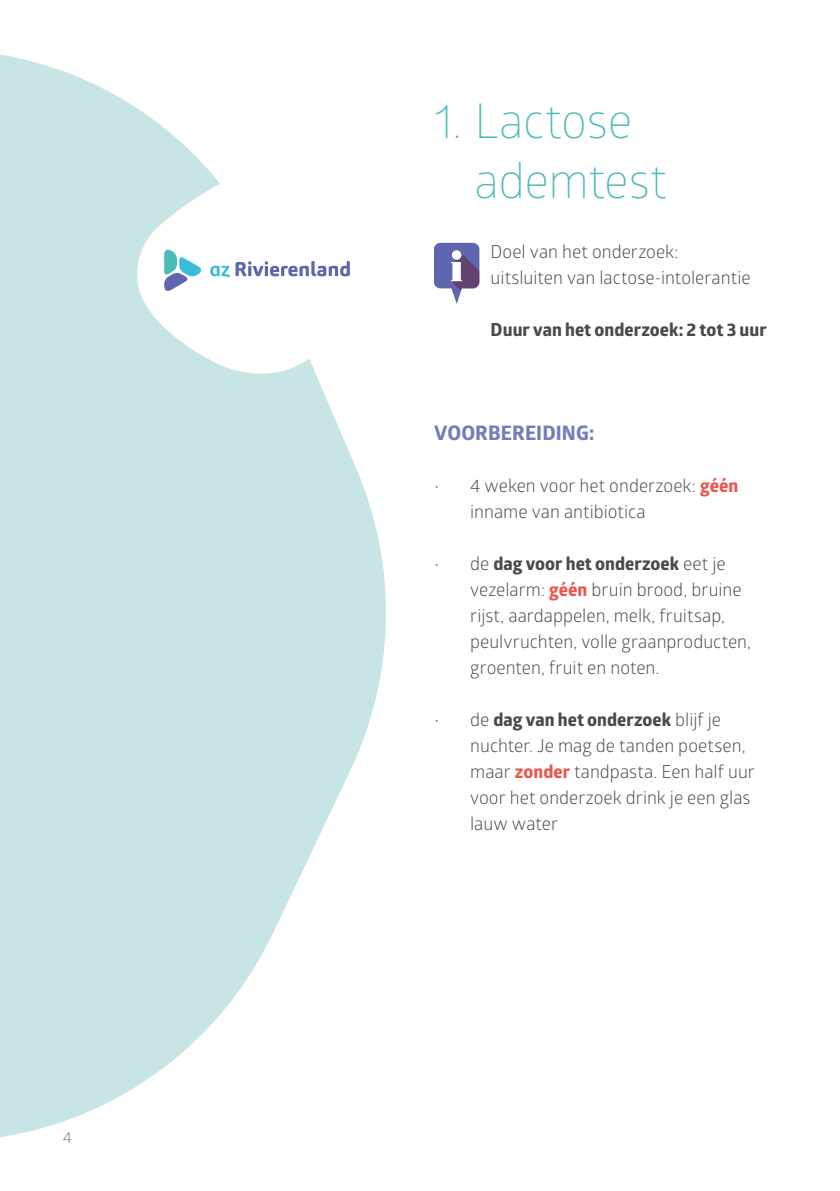
<style>
.page{position:relative;width:840px;height:1191px;background:#fff}
.page>*{position:absolute;margin:0;border:0;box-sizing:border-box;transform-origin:0 0}
.t1{font:300 48px/60px "Glober";letter-spacing:-.01em;color:#4cbbb8}
.t2{font:700 20px "Globerx";letter-spacing:.01em;color:#767bba}
.t3{font:18px/26px "Glober";color:#4a4a49}
.t4{font:700 18px "Globerx";letter-spacing:.005em;color:#4a4a49}
.t5{font:16px "Glober";color:#7c7b7b}
.s1{font-family:"Globerx";font-weight:700;color:#eb5850}
.s2{font-family:"Glober";font-weight:400}
</style>
<div class="page">
<svg style="left:434px;top:243px;width:45px;height:61px"></svg>
<svg style="left:451px;top:250px;width:10px;height:10px"></svg>
<svg style="left:0;top:54px;width:386px;height:1083px;fill:#c7e5e4"></svg>
<svg style="left:131px;top:145px;width:255px;height:236px"></svg>
<svg style="left:164px;top:250px;width:37px;height:41px"></svg>
<svg style="left:210px;top:261px;width:139px;height:16px"></svg>
<p class="t5" style="left:63px;top:1125px;width:11px">4</p>
<h1 class="t1" style="left:474px;top:89px;width:194px;text-indent:-40px">1. Lactose ademtest</h1>
<p class="t3" style="left:490px;top:238px;width:261px">Doel van het onderzoek: uitsluiten van lactose-intolerantie</p>
<p class="t4" style="left:490px;top:317px;width:277px">Duur van het onderzoek: 2 tot 3 uur</p>
<p class="t2" style="left:434px;top:418px;width:161px">VOORBEREIDING:</p>
<p class="t3" style="left:470px;top:472px;width:269px;text-indent:-36px">• 4 weken voor het onderzoek: <span class="s1">géén </span>inname van antibiotica</p>
<p class="t4" style="left:434px;top:551px;width:293px"><span class="s2">• de</span> dag voor het onderzoek <span class="s2">eet je</span></p>
<p class="t3" style="left:470px;top:576px;width:282px">vezelarm: <span class="s1">géén</span> bruin brood, bruine rijst, aardappelen, melk, fruitsap, peulvruchten, volle graanproducten, groenten, fruit en noten.</p>
<p class="t4" style="left:434px;top:707px;width:288px"><span class="s2">• de</span> dag van het onderzoek <span class="s2">blijf je</span></p>
<p class="t3" style="left:470px;top:732px;width:286px">nuchter. Je mag de tanden poetsen, maar <span class="s1">zonder</span> tandpasta. Een half uur voor het onderzoek drink je een glas lauw water</p>
</div>
